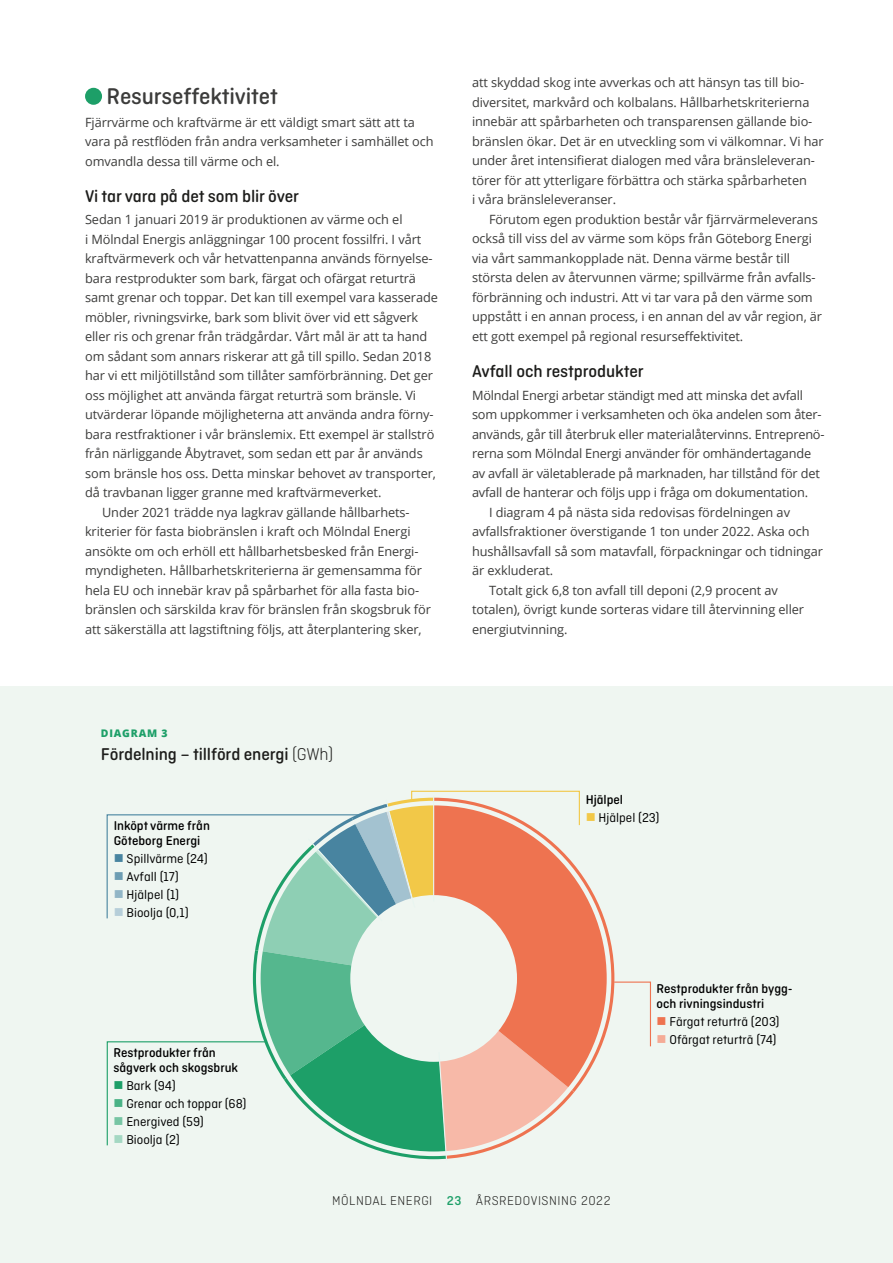
<style>
.page{position:relative;width:893px;height:1263px;background:#fff}
.page>*{position:absolute;margin:0;border:0;box-sizing:border-box;transform-origin:0 0}
.t1{font:500 24px "Ciutadella Rounded";letter-spacing:-.005em;color:#3c3c3b}
.t2{font:500 18px "Ciutadella Rounded";letter-spacing:-.005em;color:#1d1d1b}
.t3{font:13.5px "Ciutadella Rounded";color:#000}
.t4{font:500 13.5px/15px "Ciutadella Rounded";color:#000}
.t5{font:300 13.5px "Ciutadella Rounded";letter-spacing:.04em;color:#1d1d1b}
.t6{font:12.75px/19.5px "Open Sans";letter-spacing:-.005em;color:#3c3c3b}
.t7{font:800 10.5px "Open Sans";letter-spacing:.075em;color:#1d9f68}
.s1{font-weight:300}
.s2{color:#4884a0}
.s3{color:#6d9db3}
.s4{color:#91b5c6}
.s5{color:#b6ced9}
.s6{color:#1d9f68}
.s7{color:#4ab286}
.s8{color:#77c5a4}
.s9{color:#a4d8c3}
.s10{color:#f2c848}
.s11{color:#ee7350}
.s12{color:#f5ab96}
.s13{font-weight:500;color:#1d9f68}
</style>
<div class="page">
<div style="left:85px;top:88px;width:17px;height:17px;background:#1d9f68;border-radius:50%"></div>
<div style="left:0;top:687px;width:893px;height:576px;background:#eff6f1"></div>
<svg style="left:614px;top:981px;width:37px;height:66px"></svg>
<svg style="left:584px;top:878px;width:30px;height:201px;fill:#ee7a58"></svg>
<svg style="left:107px;top:790px;width:477px;height:370px"></svg>
<h1 class="t1" style="left:107px;top:83px;width:173px">Resurseffektivitet</h1>
<p class="t6" style="left:85px;top:112px;width:350px">Fjärrvärme och kraftvärme är ett väldigt smart sätt att ta vara på restflöden från andra verksamheter i samhället och omvandla dessa till värme och el.</p>
<h2 class="t2" style="left:85px;top:186px;width:216px">Vi tar vara på det som blir över</h2>
<p class="t6" style="left:85px;top:209px;width:319px">Sedan 1 januari 2019 är produktionen av värme och el</p>
<p class="t6" style="left:85px;top:229px;width:338px">i Mölndal Energis anläggningar 100 procent fossilfri. I vårt</p>
<p class="t6" style="left:85px;top:248px;width:349px">kraftvärmeverk och vår hetvattenpanna används förnyelse-</p>
<p class="t6" style="left:85px;top:268px;width:332px">bara restprodukter som bark, färgat och ofärgat returträ</p>
<p class="t6" style="left:85px;top:287px;width:354px">samt grenar och toppar. Det kan till exempel vara kasserade</p>
<p class="t6" style="left:85px;top:307px;width:335px">möbler, rivningsvirke, bark som blivit över vid ett sågverk</p>
<p class="t6" style="left:85px;top:326px;width:344px">eller ris och grenar från trädgårdar. Vårt mål är att ta hand</p>
<p class="t6" style="left:85px;top:346px;width:348px">om sådant som annars riskerar att gå till spillo. Sedan 2018</p>
<p class="t6" style="left:85px;top:365px;width:349px">har vi ett miljötillstånd som tillåter samförbränning. Det ger</p>
<p class="t6" style="left:85px;top:385px;width:333px">oss möjlighet att använda färgat returträ som bränsle. Vi</p>
<p class="t6" style="left:85px;top:404px;width:350px">utvärderar löpande möjligheterna att använda andra förny-</p>
<p class="t6" style="left:85px;top:424px;width:351px">bara restfraktioner i vår bränslemix. Ett exempel är stallströ</p>
<p class="t6" style="left:85px;top:443px;width:339px">från närliggande Åbytravet, som sedan ett par år används</p>
<p class="t6" style="left:85px;top:463px;width:352px">som bränsle hos oss. Detta minskar behovet av transporter,</p>
<p class="t6" style="left:85px;top:482px;width:298px">då travbanan ligger granne med kraftvärmeverket.</p>
<p class="t6" style="left:102px;top:502px;width:309px">Under 2021 trädde nya lagkrav gällande hållbarhets-</p>
<p class="t6" style="left:85px;top:521px;width:327px">kriterier för fasta biobränslen i kraft och Mölndal Energi</p>
<p class="t6" style="left:85px;top:541px;width:335px">ansökte om och erhöll ett hållbarhetsbesked från Energi-</p>
<p class="t6" style="left:85px;top:560px;width:338px">myndigheten. Hållbarhetskriterierna är gemensamma för</p>
<p class="t6" style="left:85px;top:580px;width:336px">hela EU och innebär krav på spårbarhet för alla fasta bio-</p>
<p class="t6" style="left:85px;top:599px;width:347px">bränslen och särskilda krav för bränslen från skogsbruk för</p>
<p class="t6" style="left:85px;top:619px;width:338px">att säkerställa att lagstiftning följs, att återplantering sker,</p>
<p class="t6" style="left:472px;top:73px;width:353px">att skyddad skog inte avverkas och att hänsyn tas till bio&shy;diversitet, markvård och kolbalans. Hållbarhetskriterierna innebär att spårbarheten och transparensen gällande bio&shy;bränslen ökar. Det är en utveckling som vi välkomnar. Vi har under året intensifierat dialogen med våra bränsleleveran&shy;törer för att ytterligare förbättra och stärka spårbarheten<br>i våra bränsleleveranser.</p>
<p class="t6" style="left:472px;top:209px;width:352px;text-indent:17px">Förutom egen produktion består vår fjärrvärmeleverans också till viss del av värme som köps från Göteborg Energi via vårt sammankopplade nät. Denna värme består till största delen av återvunnen värme; spillvärme från avfalls&shy;förbränning och industri. Att vi tar vara på den värme som uppstått i en annan process, i en annan del av vår region, är ett gott exempel på regional resurseffektivitet.</p>
<h2 class="t2" style="left:472px;top:361px;width:173px">Avfall och restprodukter</h2>
<p class="t6" style="left:472px;top:385px;width:332px">Mölndal Energi arbetar ständigt med att minska det avfall</p>
<p class="t6" style="left:472px;top:404px;width:351px">som uppkommer i verksamheten och öka andelen som åter-</p>
<p class="t6" style="left:472px;top:424px;width:354px">används, går till återbruk eller materialåtervinns. Entreprenö-</p>
<p class="t6" style="left:472px;top:443px;width:341px">rerna som Mölndal Energi använder för omhändertagande</p>
<p class="t6" style="left:472px;top:463px;width:349px">av avfall är väletablerade på marknaden, har tillstånd för det</p>
<p class="t6" style="left:472px;top:482px;width:338px">avfall de hanterar och följs upp i fråga om dokumentation.</p>
<p class="t6" style="left:489px;top:502px;width:303px">I diagram 4 på nästa sida redovisas fördelningen av</p>
<p class="t6" style="left:472px;top:521px;width:339px">avfallsfraktioner överstigande 1 ton under 2022. Aska och</p>
<p class="t6" style="left:472px;top:541px;width:352px">hushållsavfall så som matavfall, förpackningar och tidningar</p>
<p class="t6" style="left:472px;top:560px;width:83px">är exkluderat.</p>
<p class="t6" style="left:489px;top:580px;width:290px">Totalt gick 6,8 ton avfall till deponi (2,9 procent av</p>
<p class="t6" style="left:472px;top:599px;width:334px">totalen), övrigt kunde sorteras vidare till återvinning eller</p>
<p class="t6" style="left:472px;top:619px;width:97px">energiutvinning.</p>
<p class="t7" style="left:101px;top:726px;width:68px">DIAGRAM 3</p>
<h2 class="t2" style="left:101px;top:744px;width:234px">Fördelning – tillförd energi <span class="s1">(GWh)</span></h2>
<p class="t4" style="left:114px;top:819px;width:98px">Inköpt värme från<br>Göteborg Energi</p>
<p class="t3" style="left:114px;top:852px;width:96px"><span class="s2">■</span> Spillvärme (24)</p>
<p class="t3" style="left:114px;top:870px;width:66px"><span class="s3">■</span> Avfall (17)</p>
<p class="t3" style="left:114px;top:888px;width:67px"><span class="s4">■</span> Hjälpel (1)</p>
<p class="t3" style="left:114px;top:906px;width:77px"><span class="s5">■</span> Bioolja (0,1)</p>
<p class="t4" style="left:113px;top:1045px;width:126px">Restprodukter från sågverk och skogsbruk</p>
<p class="t3" style="left:113px;top:1078px;width:64px"><span class="s6">■</span> Bark (94)</p>
<p class="t3" style="left:113px;top:1096px;width:134px"><span class="s7">■</span> Grenar och toppar (68)</p>
<p class="t3" style="left:113px;top:1114px;width:92px"><span class="s8">■</span> Energived (59)</p>
<p class="t3" style="left:113px;top:1132px;width:68px"><span class="s9">■</span> Bioolja (2)</p>
<p class="t4" style="left:586px;top:792px;width:39px">Hjälpel</p>
<p class="t3" style="left:586px;top:810px;width:75px"><span class="s10">■</span> Hjälpel (23)</p>
<p class="t4" style="left:656px;top:981px;width:138px">Restprodukter från bygg&shy;och rivningsindustri</p>
<p class="t3" style="left:656px;top:1014px;width:125px"><span class="s11">■</span> Färgat returträ (203)</p>
<p class="t3" style="left:656px;top:1032px;width:122px"><span class="s12">■</span> Ofärgat returträ (74)</p>
<p class="t5" style="left:332px;top:1193px;width:280px">MÖLNDAL ENERGI <span class="s13">23</span> ÅRSREDOVISNING 2022</p>
</div>
